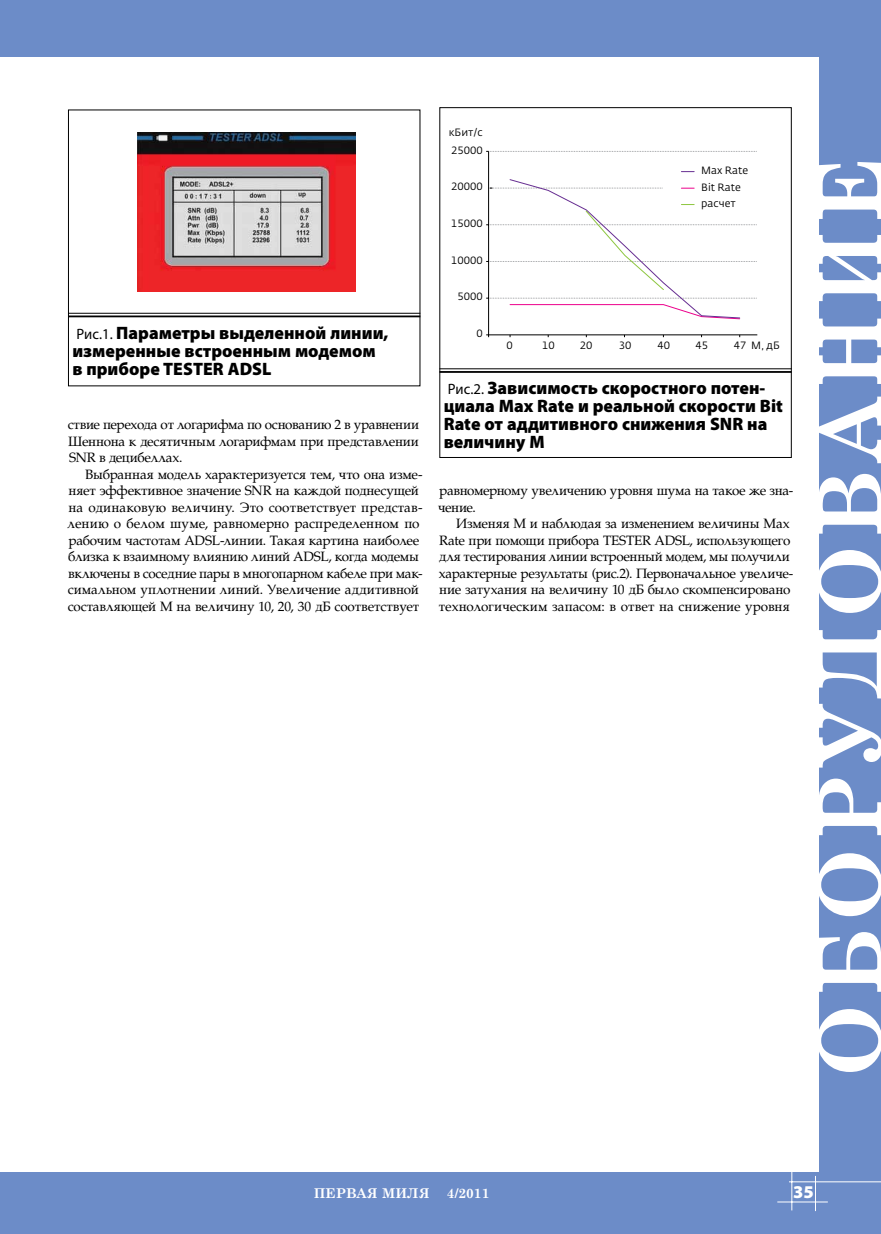
<style>
.page{position:relative;width:881px;height:1234px;background:#fff}
.page>*{position:absolute;margin:0;border:0;box-sizing:border-box;transform-origin:0 0}
.t1{font:700 86.4px "Century Schoolbook";letter-spacing:.1em;color:#fff}
.t2{font:900 18px/18px "Myriad Pro";color:#000}
.t3{font:900 18px "Myriad Pro";color:#fff}
.t4{font:13.5px/16.5px "AG Palatial C";letter-spacing:-.015em;color:#000}
.t5{font:700 13.5px "Century Schoolbook";color:#fff}
.t6{font:10.5px/16.5px "Fedra Sans Pro";color:#000}
.s1{font-weight:400;font-size:15px}
</style>
<div class="page">
<div style="left:0;top:0;width:880px;height:57px;background:#6c8cc8"></div>
<div style="left:819px;top:0;width:61px;height:1233px;background:#6c8cc8"></div>
<div style="left:0;top:1172px;width:880px;height:61px;background:#6c8cc8"></div>
<hr style="left:777px;top:1201px;width:50px;height:1px;background:#fff">
<hr style="left:791px;top:1171px;width:1px;height:39px;background:#fff">
<hr style="left:814px;top:1175px;width:1px;height:35px;background:#fff">
<hr style="left:788px;top:1181px;width:92px;height:1px;background:#fff">
<img style="left:138px;top:133px;width:217px;height:158px">
<hr style="left:68px;top:313px;width:352px;height:1px;background:#000">
<hr style="left:68px;top:315px;width:352px;height:2px;background:#000">
<hr style="left:488px;top:151px;width:1px;height:184px;background:#000">
<svg style="left:486px;top:151px;width:271px;height:1px"></svg>
<hr style="left:488px;top:334px;width:269px;height:1px;background:#000">
<svg style="left:681px;top:171px;width:13px;height:1px"></svg>
<svg style="left:486px;top:179px;width:271px;height:140px"></svg>
<div style="left:439px;top:107px;width:352px;height:351px;border:1px solid #000"></div>
<hr style="left:439px;top:368px;width:352px;height:1px;background:#000">
<hr style="left:439px;top:371px;width:352px;height:2px;background:#000">
<p class="t6" style="left:448px;top:124px;width:35px">кБит/с</p>
<p class="t6" style="left:451px;top:142px;width:33px">25000</p>
<p class="t6" style="left:451px;top:178px;width:33px">20000</p>
<p class="t6" style="left:451px;top:215px;width:33px">15000</p>
<p class="t6" style="left:451px;top:252px;width:33px">10000</p>
<p class="t6" style="left:457px;top:288px;width:27px">5000</p>
<h2 class="t2" style="left:72px;top:323px;width:317px"><span class="s1">Рис.1.</span> Параметры выделенной линии, измеренные встроенным модемом в приборе TESTER ADSL</h2>
<p class="t6" style="left:476px;top:325px;width:8px">0</p>
<p class="t6" style="left:701px;top:162px;width:48px">Max Rate<br>Bit Rate расчет</p>
<p class="t6" style="left:506px;top:337px;width:8px">0</p>
<p class="t6" style="left:542px;top:337px;width:14px">10</p>
<p class="t6" style="left:579px;top:337px;width:14px">20</p>
<p class="t6" style="left:618px;top:337px;width:14px">30</p>
<p class="t6" style="left:657px;top:337px;width:14px">40</p>
<p class="t6" style="left:695px;top:337px;width:14px">45</p>
<p class="t6" style="left:733px;top:337px;width:48px">47 М, дБ</p>
<p class="t4" style="left:68px;top:416px;width:352px;text-align:justify">ствие перехода от логарифма по основанию 2 в уравнении Шеннона к десятичным логарифмам при представлении SNR в децибеллах.</p>
<p class="t4" style="left:68px;top:466px;width:356px;text-indent:18px">Выбранная модель характеризуется тем, что она изме&shy;няет эффективное значение SNR на каждой поднесущей на одинаковую величину. Это соответствует представ&shy;лению о белом шуме, равномерно распределенном по рабочим частотам ADSL-линии. Такая картина наиболее близка к взаимному влиянию линий ADSL, когда модемы включены в соседние пары в многопарном кабеле при мак&shy;симальном уплотнении линий. Увеличение аддитивной составляющей М на величину 10, 20, 30 дБ соответствует</p>
<h2 class="t2" style="left:443px;top:379px;width:340px"><span class="s1">Рис.2.</span> Зависимость скоростного потен&shy;циала Max Rate и реальной скорости Bit<br>Rate от аддитивного снижения SNR на величину M</h2>
<p class="t4" style="left:438px;top:482px;width:356px">равномерному увеличению уровня шума на такое же зна&shy;чение.</p>
<p class="t4" style="left:438px;top:515px;width:356px;text-indent:17px">Изменяя М и наблюдая за изменением величины Max Rate при помощи прибора TESTER ADSL, использующего для тестирования линии встроенный модем, мы получили характерные результаты (рис.2). Первоначальное увеличе&shy;ние затухания на величину 10 дБ было скомпенсировано технологическим запасом: в ответ на снижение уровня</p>
<h1 class="t1" style="left:782px;top:1075px;width:920px;rotate:-90deg">ОБОРУДОВАНИЕ</h1>
<p class="t5" style="left:314px;top:1181px;width:117px">ПЕРВАЯ МИЛЯ</p>
<p class="t5" style="left:446px;top:1181px;width:44px">4/2011</p>
<h2 class="t3" style="left:792px;top:1181px;width:22px">35</h2>
</div>
